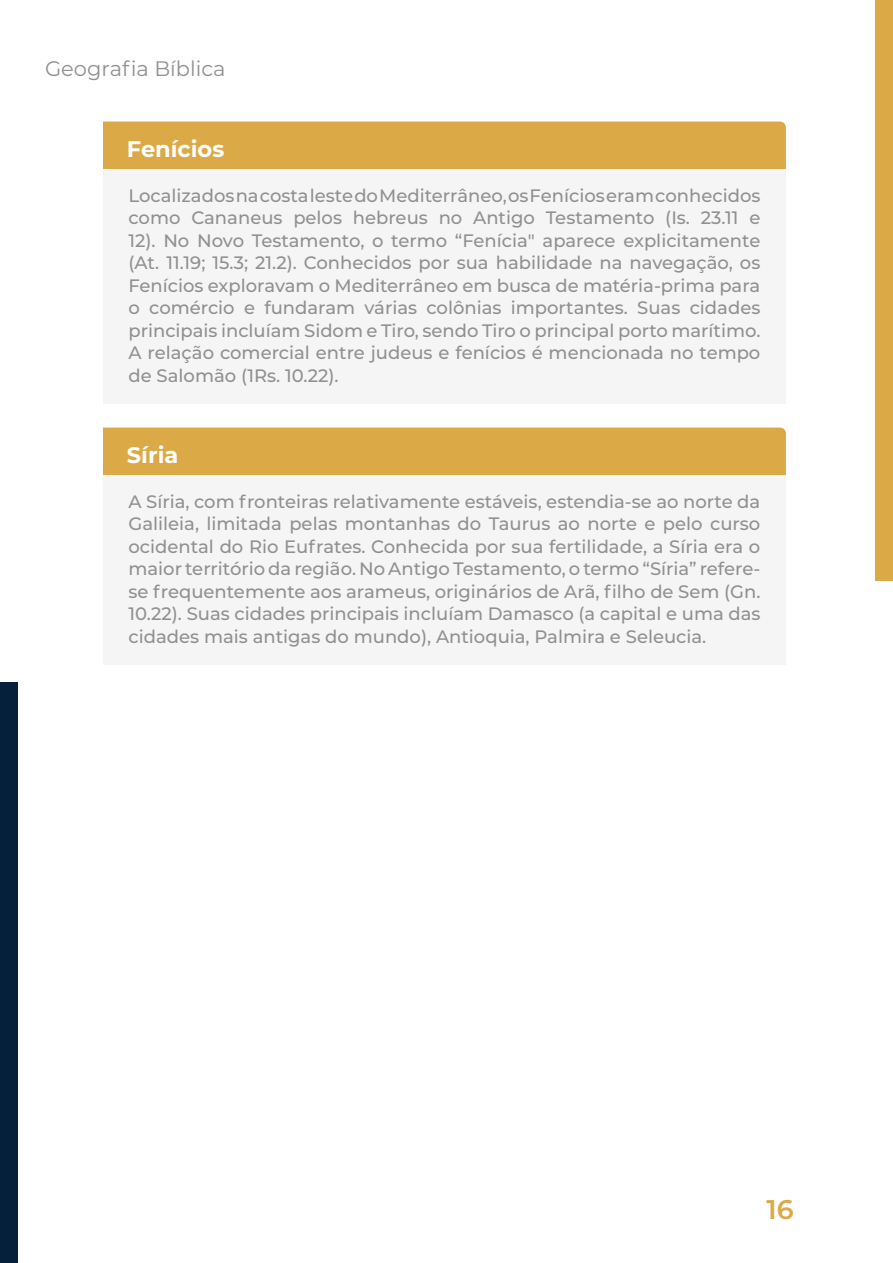
<style>
.page{position:relative;width:893px;height:1263px;background:#fff}
.page>*{position:absolute;margin:0;border:0;box-sizing:border-box;transform-origin:0 0}
.t1{font:600 27px "Montserrat";color:#dbaa47}
.t2{font:700 22.5px "Montserrat";color:#fff}
.t3{font:21px "Montserrat";color:#919091}
.t4{font:500 18px/22.5px "Montserrat";color:#919091;text-align:justify}
</style>
<div class="page">
<div style="left:875px;top:0;width:18px;height:581px;background:#dbaa47"></div>
<div style="left:0;top:682px;width:18px;height:581px;background:#04203a"></div>
<div style="left:103px;top:122px;width:683px;height:47px;background:#dbaa47"></div>
<div style="left:103px;top:169px;width:683px;height:235px;background:#f5f5f5"></div>
<div style="left:103px;top:428px;width:683px;height:47px;background:#dbaa47"></div>
<div style="left:103px;top:475px;width:683px;height:190px;background:#f5f5f5"></div>
<p class="t3" style="left:45px;top:54px;width:182px">Geografia Bíblica</p>
<p class="t2" style="left:127px;top:133px;width:99px">Fenícios</p>
<p class="t4" style="left:128px;top:183px;width:633px">Localizados na costa leste do Mediterrâneo, os Fenícios eram conhecidos como Cananeus pelos hebreus no Antigo Testamento (Is. 23.11 e 12). No Novo Testamento, o termo “Fenícia" aparece explicitamente (At. 11.19; 15.3; 21.2). Conhecidos por sua habilidade na navegação, os Fenícios exploravam o Mediterrâneo em busca de matéria-prima para o comércio e fundaram várias colônias importantes. Suas cidades principais incluíam Sidom e Tiro, sendo Tiro o principal porto marítimo.<br>A relação comercial entre judeus e fenícios é mencionada no tempo de Salomão (1Rs. 10.22).</p>
<p class="t2" style="left:127px;top:439px;width:53px">Síria</p>
<p class="t4" style="left:128px;top:489px;width:633px">A Síria, com fronteiras relativamente estáveis, estendia-se ao norte da Galileia, limitada pelas montanhas do Taurus ao norte e pelo curso ocidental do Rio Eufrates. Conhecida por sua fertilidade, a Síria era o maior território da região. No Antigo Testamento, o termo “Síria” refere&shy;se frequentemente aos arameus, originários de Arã, filho de Sem (Gn.<br>10.22). Suas cidades principais incluíam Damasco (a capital e uma das cidades mais antigas do mundo), Antioquia, Palmira e Seleucia.</p>
<h1 class="t1" style="left:766px;top:1190px;width:29px">16</h1>
</div>
